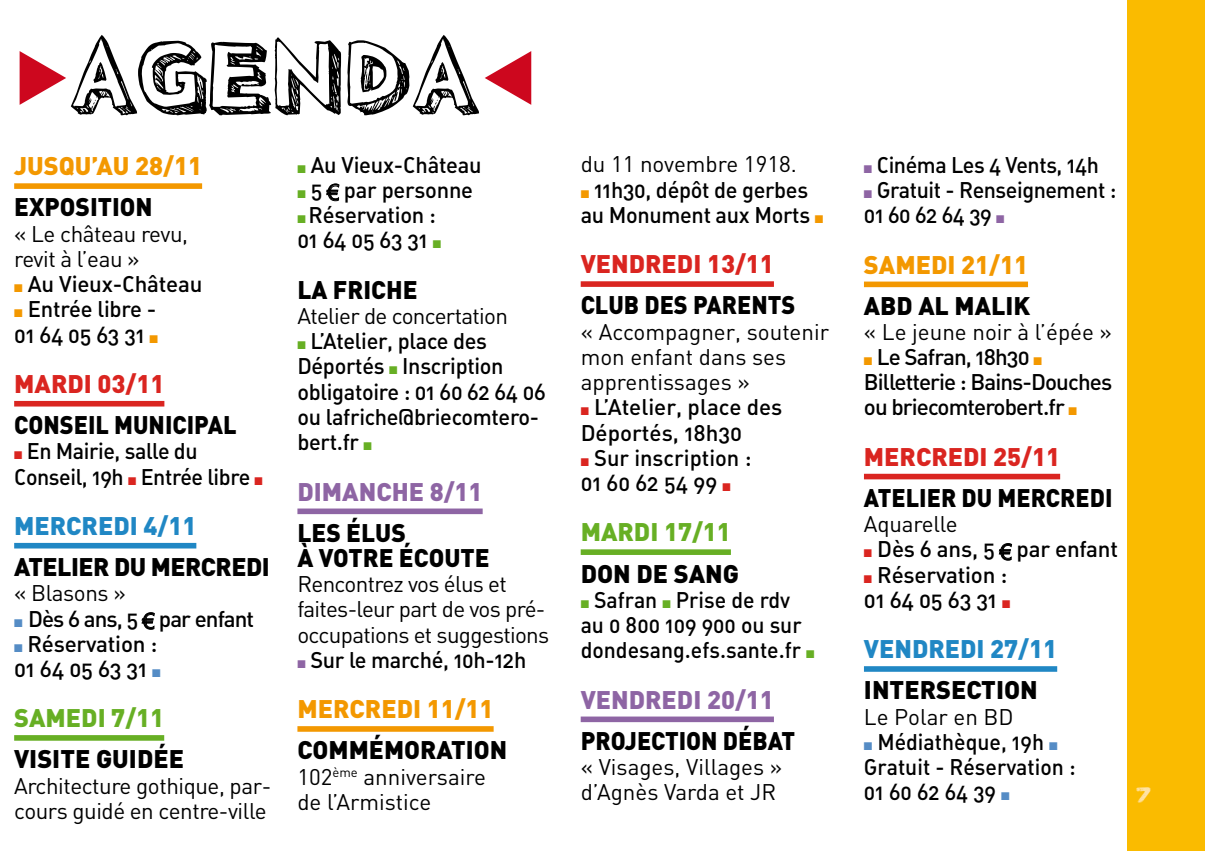
<style>
.page{position:relative;width:1205px;height:851px;background:#fff}
.page>*{position:absolute;margin:0;border:0;box-sizing:border-box;transform-origin:0 0}
.t1{font:100.75px "Pointy";color:#000}
.t2{font:27px "HVD Poster";color:#ffe4aa}
.t3{font:900 25.25px/25.2px "DIN";color:#000}
.t4{font:900 25.25px "DIN";color:#000;scale:.93 1}
.t5{font:900 25.25px "DIN";color:#f39800}
.t6{font:900 25.25px "DIN";color:#da2520}
.t7{font:900 25.25px "DIN";color:#2087c4}
.t8{font:900 25.25px "DIN";color:#8e65a4}
.t9{font:900 25.25px "DIN";color:#67af24}
.t10{font:900 25.25px "DIN";letter-spacing:-.02em;color:#000}
.t11{font:22.5px/25.2px "DIN Medium Alternate";letter-spacing:-.015em;color:#000}
.t12{font:22.5px/25.2px "DIN";letter-spacing:-.02em;color:#000}
.t13{font:22.5px/25.2px "DIN";color:#000}
.t14{font:22.5px/25.2px "DIN Medium Alternate";letter-spacing:-.015em;color:#000;scale:.95 1}
.t15{font:22.5px/25.2px "DIN Medium Alternate";letter-spacing:-.015em;color:#000;scale:.96 1}
.t16{font:22.5px/25px "DIN Medium Alternate";letter-spacing:-.04em;color:#000}
.s1{color:#cd071e}
.s2{color:#f39800}
.s3{color:#da2520}
.s4{color:#558cc5}
.s5{font-family:"Arial"}
.s6{color:#67af24}
.s7{color:#8e65a4}
</style>
<div class="page">
<div style="left:1127px;top:0;width:78px;height:850px;background:#fabb00"></div>
<div style="left:14px;top:183px;width:188px;height:6px;background:#f39800"></div>
<div style="left:14px;top:401px;width:150px;height:5px;background:#da2520"></div>
<div style="left:14px;top:543px;width:182px;height:5px;background:#2087c4"></div>
<div style="left:14px;top:735px;width:150px;height:5px;background:#67af24"></div>
<div style="left:297px;top:508px;width:186px;height:6px;background:#8e65a4"></div>
<div style="left:297px;top:726px;width:197px;height:5px;background:#f39800"></div>
<div style="left:581px;top:281px;width:193px;height:6px;background:#da2520"></div>
<div style="left:581px;top:549px;width:150px;height:6px;background:#67af24"></div>
<div style="left:581px;top:716px;width:193px;height:6px;background:#8e65a4"></div>
<div style="left:864px;top:281px;width:164px;height:6px;background:#f39800"></div>
<div style="left:864px;top:473px;width:196px;height:6px;background:#da2520"></div>
<div style="left:864px;top:666px;width:193px;height:5px;background:#2087c4"></div>
<h1 class="t1" style="left:14px;top:22px;width:524px"><span class="s1">◆</span>AGENDA<span class="s1">▼</span></h1>
<p class="t5" style="left:14px;top:149px;width:189px">JUSQU’AU 28/11</p>
<p class="t3" style="left:14px;top:193px;width:140px">EXPOSITION</p>
<p class="t12" style="left:14px;top:220px;width:175px">« Le château revu, revit à l’eau »</p>
<p class="t11" style="left:14px;top:270px;width:190px"><span class="s2">■</span> Au Vieux-Château</p>
<p class="t11" style="left:14px;top:296px;width:145px"><span class="s2">■</span> Entrée libre -<br>01 64 05 63 31 <span class="s2">■</span></p>
<p class="t6" style="left:14px;top:367px;width:152px">MARDI 03/11</p>
<p class="t4" style="left:14px;top:408px;width:241px">CONSEIL MUNICIPAL</p>
<p class="t15" style="left:14px;top:437px;width:260px"><span class="s3">■</span> En Mairie, salle du<br>Conseil, 19h <span class="s3">■</span> Entrée libre <span class="s3">■</span></p>
<p class="t7" style="left:14px;top:509px;width:184px">MERCREDI 4/11</p>
<p class="t10" style="left:14px;top:550px;width:257px">ATELIER DU MERCREDI</p>
<p class="t12" style="left:14px;top:580px;width:113px">« Blasons »</p>
<p class="t16" style="left:14px;top:605px;width:242px"><span class="s4">■</span> Dès 6 ans, 5 <span class="s5">€</span> par enfant</p>
<p class="t11" style="left:14px;top:630px;width:148px"><span class="s4">■</span> Réservation :<br>01 64 05 63 31 <span class="s4">■</span></p>
<p class="t9" style="left:14px;top:701px;width:152px">SAMEDI 7/11</p>
<p class="t3" style="left:14px;top:745px;width:171px">VISITE GUIDÉE</p>
<p class="t12" style="left:14px;top:772px;width:259px">Architecture gothique, par&shy;cours guidé en centre-ville</p>
<p class="t11" style="left:297px;top:151px;width:186px"><span class="s6">■</span> Au Vieux-Château</p>
<p class="t11" style="left:297px;top:176px;width:177px"><span class="s6">■</span> 5 <span class="s5">€</span> par personne</p>
<p class="t11" style="left:297px;top:202px;width:145px"><span class="s6">■</span> Réservation :<br>01 64 05 63 31 <span class="s6">■</span></p>
<p class="t3" style="left:297px;top:276px;width:122px">LA FRICHE</p>
<p class="t12" style="left:297px;top:303px;width:212px">Atelier de concertation</p>
<p class="t11" style="left:297px;top:328px;width:250px"><span class="s6">■</span> L’Atelier, place des<br>Déportés <span class="s6">■</span> Inscription obligatoire : 01 60 62 64 06 ou lafriche@briecomtero&shy;bert.fr <span class="s6">■</span></p>
<p class="t8" style="left:297px;top:474px;width:187px">DIMANCHE 8/11</p>
<p class="t3" style="left:297px;top:518px;width:194px">LES ÉLUS<br>À VOTRE ÉCOUTE</p>
<p class="t12" style="left:297px;top:571px;width:253px">Rencontrez vos élus et faites-leur part de vos pré&shy;occupations et suggestions</p>
<p class="t11" style="left:297px;top:646px;width:230px"><span class="s7">■</span> Sur le marché, 10h-12h</p>
<p class="t5" style="left:297px;top:692px;width:198px">MERCREDI 11/11</p>
<p class="t3" style="left:297px;top:736px;width:211px">COMMÉMORATION</p>
<p class="t13" style="left:297px;top:763px;width:190px">102<sup>ème</sup> anniversaire de l’Armistice</p>
<p class="t13" style="left:581px;top:151px;width:218px">du 11 novembre 1918.</p>
<p class="t11" style="left:581px;top:176px;width:244px"><span class="s2">■</span> 11h30, dépôt de gerbes au Monument aux Morts <span class="s2">■</span></p>
<p class="t6" style="left:581px;top:247px;width:195px">VENDREDI 13/11</p>
<p class="t4" style="left:581px;top:288px;width:232px">CLUB DES PARENTS</p>
<p class="t13" style="left:581px;top:318px;width:250px">« Accompagner, soutenir mon enfant dans ses apprentissages »</p>
<p class="t11" style="left:581px;top:394px;width:203px"><span class="s3">■</span> L’Atelier, place des<br>Déportés, 18h30</p>
<p class="t11" style="left:581px;top:444px;width:172px"><span class="s3">■</span> Sur inscription :<br>01 60 62 54 99 <span class="s3">■</span></p>
<p class="t9" style="left:581px;top:515px;width:152px">MARDI 17/11</p>
<p class="t3" style="left:581px;top:559px;width:160px">DON DE SANG</p>
<p class="t14" style="left:581px;top:586px;width:248px"><span class="s6">■</span> Safran <span class="s6">■</span> Prise de rdv au 0 800 109 900 ou sur dondesang.efs.sante.fr <span class="s6">■</span></p>
<p class="t8" style="left:581px;top:682px;width:195px">VENDREDI 20/11</p>
<p class="t4" style="left:581px;top:723px;width:232px">PROJECTION DÉBAT</p>
<p class="t13" style="left:581px;top:753px;width:203px">« Visages, Villages » d’Agnès Varda et JR</p>
<p class="t15" style="left:864px;top:151px;width:246px"><span class="s7">■</span> Cinéma Les 4 Vents, 14h</p>
<p class="t15" style="left:864px;top:176px;width:264px"><span class="s7">■</span> Gratuit - Renseignement :<br>01 60 62 64 39 <span class="s7">■</span></p>
<p class="t5" style="left:864px;top:247px;width:166px">SAMEDI 21/11</p>
<p class="t3" style="left:864px;top:291px;width:168px">ABD AL MALIK</p>
<p class="t13" style="left:864px;top:319px;width:249px">« Le jeune noir à l’épée »</p>
<p class="t16" style="left:864px;top:344px;width:250px"><span class="s2">■</span> Le Safran, 18h30 <span class="s2">■<br></span>Billetterie : Bains-Douches ou briecomterobert.fr <span class="s2">■</span></p>
<p class="t6" style="left:864px;top:439px;width:198px">MERCREDI 25/11</p>
<p class="t4" style="left:864px;top:481px;width:269px">ATELIER DU MERCREDI</p>
<p class="t12" style="left:864px;top:511px;width:95px">Aquarelle</p>
<p class="t11" style="left:864px;top:535px;width:256px"><span class="s3">■</span> Dès 6 ans, 5 <span class="s5">€</span> par enfant</p>
<p class="t11" style="left:864px;top:561px;width:148px"><span class="s3">■</span> Réservation :<br>01 64 05 63 31 <span class="s3">■</span></p>
<p class="t7" style="left:864px;top:632px;width:195px">VENDREDI 27/11</p>
<p class="t3" style="left:864px;top:676px;width:175px">INTERSECTION</p>
<p class="t13" style="left:864px;top:703px;width:151px">Le Polar en BD</p>
<p class="t14" style="left:864px;top:728px;width:224px"><span class="s4">■</span> Médiathèque, 19h <span class="s4">■<br></span>Gratuit - Réservation :<br>01 60 62 64 39 <span class="s4">■</span></p>
<p class="t2" style="left:1136px;top:781px;width:17px">7</p>
</div>
